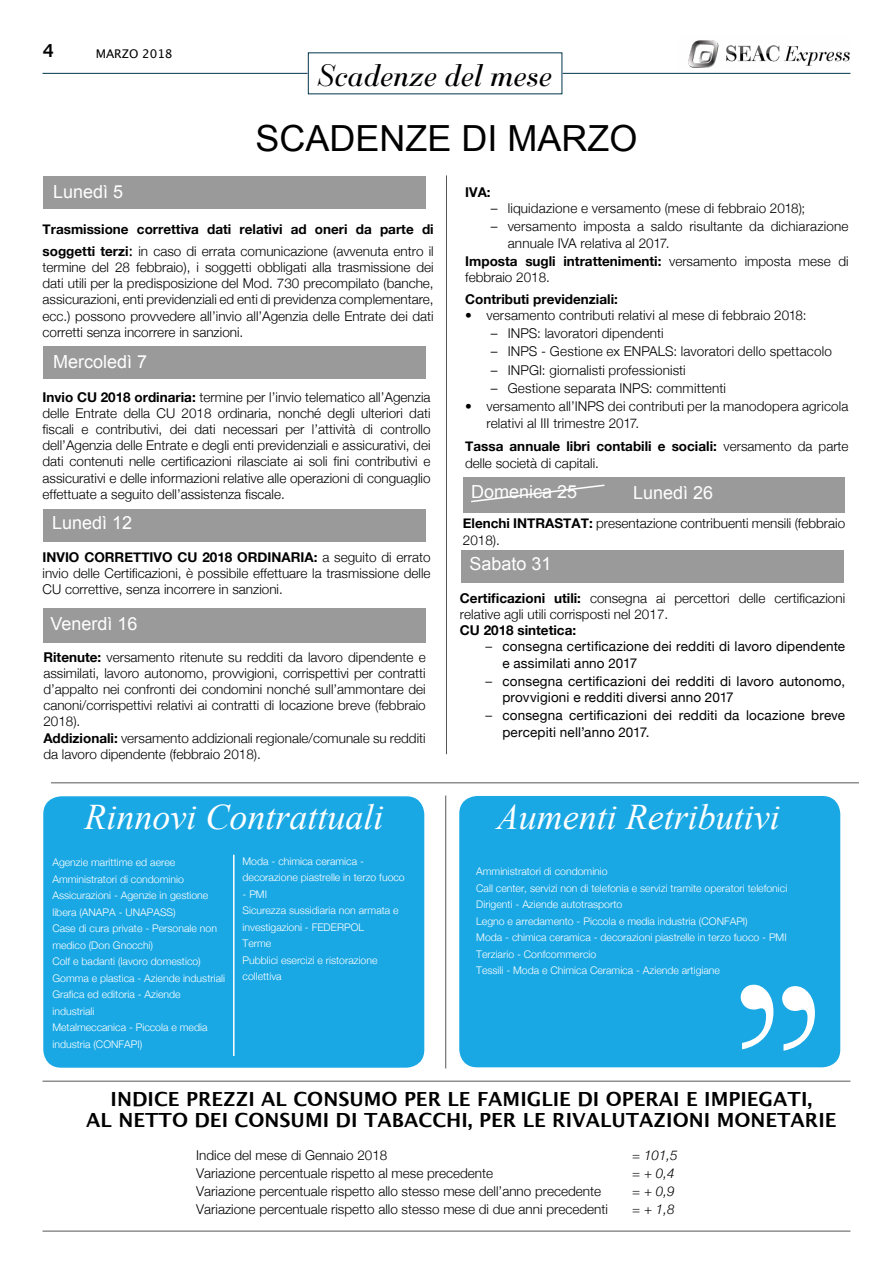
<style>
.page{position:relative;width:893px;height:1263px;background:#fff}
.page>*{position:absolute;margin:0;border:0;box-sizing:border-box;transform-origin:0 0}
.t1{font:italic 36px "Times New Roman";color:#fff}
.t2{font:36px "Arial";color:#000}
.t3{font:italic 30px "Ratio Modern";color:#000}
.t4{font:700 19.5px/21px "Lucida Grande";color:#000;text-align:center}
.t5{font:18px "Arial";color:#fff}
.t6{font:700 18px "Lucida Grande";color:#000}
.t7{font:300 13.5px/16.2px "Helvetica Neue";color:#000}
.t8{font:13.5px/16.2px "Helvetica Neue";letter-spacing:.01em;color:#000}
.t9{font:700 13.5px/21.6px "Helvetica Neue";color:#000}
.t10{font:italic 300 13.5px/18px "Helvetica Neue";color:#000}
.t11{font:12px "Lucida Grande";color:#000}
.t12{font:300 10.5px/16.5px "Helvetica Neue";color:#fff}
.s1{font-family:"Minion Pro";font-weight:400;font-size:18px}
.s2{font-weight:300}
.s3{font-weight:700}
</style>
<div class="page">
<hr style="left:43px;top:73px;width:265px;height:1px;background:#02354b">
<hr style="left:563px;top:73px;width:287px;height:1px;background:#02354b">
<img style="left:688px;top:40px;width:162px;height:28px">
<div style="left:459px;top:796px;width:381px;height:271px;background:#1aa8e5;border-radius:18px"></div>
<div style="left:43px;top:796px;width:381px;height:272px;background:#1aa8e5;border-radius:18px"></div>
<hr style="left:446px;top:175px;width:1px;height:579px;background:#575756">
<hr style="left:51px;top:782px;width:808px;height:1px;background:#575756">
<hr style="left:445px;top:795px;width:1px;height:273px;background:#575756">
<hr style="left:43px;top:1081px;width:807px;height:1px;background:#575756">
<hr style="left:43px;top:1231px;width:807px;height:1px;background:#575756">
<div style="left:43px;top:177px;width:383px;height:32px;background:#9a9a9a"></div>
<div style="left:43px;top:347px;width:383px;height:32px;background:#9a9a9a"></div>
<div style="left:43px;top:608px;width:382px;height:34px;background:#9a9a9a"></div>
<hr style="left:233px;top:855px;width:2px;height:201px;background:#fff">
<svg style="left:782px;top:986px;width:33px;height:65px"></svg>
<svg style="left:741px;top:985px;width:32px;height:64px"></svg>
<div style="left:44px;top:509px;width:382px;height:32px;background:#9a9a9a"></div>
<div style="left:461px;top:550px;width:382px;height:32px;background:#9a9a9a"></div>
<div style="left:463px;top:477px;width:382px;height:36px;background:#9a9a9a"></div>
<svg style="left:471px;top:484px;width:134px;height:19px"></svg>
<h3 class="t6" style="left:43px;top:36px;width:13px">4</h3>
<p class="t11" style="left:96px;top:47px;width:78px">MARZO 2018</p>
<h3 class="t5" style="left:53px;top:180px;width:72px">Lunedì 5</h3>
<h2 class="t3" style="left:318px;top:55px;width:236px">Scadenze del mese</h2>
<h1 class="t2" style="left:255px;top:114px;width:384px">SCADENZE DI MARZO</h1>
<p class="t9" style="left:465px;top:181px;width:27px">IVA:</p>
<p class="t9" style="left:43px;top:218px;width:393px">Trasmissione correttiva dati relativi ad oneri da parte di soggetti terzi<span class="s1">:</span> <span class="s2">in caso di errata comunicazione (avvenuta entro il</span></p>
<p class="t7" style="left:43px;top:259px;width:393px;text-align:justify">termine del 28 febbraio), i soggetti obbligati alla trasmissione dei dati utili per la predisposizione del Mod. 730 precompilato (banche, assicurazioni, enti previdenziali ed enti di previdenza complementare, ecc.) possono provvedere all’invio all’Agenzia delle Entrate dei dati corretti senza incorrere in sanzioni.</p>
<h3 class="t5" style="left:53px;top:350px;width:96px">Mercoledì 7</h3>
<p class="t7" style="left:43px;top:388px;width:389px;text-align:justify"><span class="s3">Invio CU 2018 ordinaria:</span> termine per l’invio telematico all’Agenzia delle Entrate della CU 2018 ordinaria, nonché degli ulteriori dati fiscali e contributivi, dei dati necessari per l’attività di controllo dell’Agenzia delle Entrate e degli enti previdenziali e assicurativi, dei dati contenuti nelle certificazioni rilasciate ai soli fini contributivi e assicurativi e delle informazioni relative alle operazioni di conguaglio effettuate a seguito dell’assistenza fiscale.</p>
<h3 class="t5" style="left:52px;top:510px;width:82px">Lunedì 12</h3>
<p class="t7" style="left:43px;top:548px;width:389px;text-align:justify"><span class="s3">INVIO CORRETTIVO CU 2018 ORDINARIA:</span> a seguito di errato invio delle Certificazioni, è possibile effettuare la trasmissione delle CU correttive, senza incorrere in sanzioni.</p>
<h3 class="t5" style="left:50px;top:612px;width:89px">Venerdì 16</h3>
<p class="t7" style="left:43px;top:648px;width:384px"><span class="s3">Ritenute:</span> versamento ritenute su redditi da lavoro dipendente e assimilati, lavoro autonomo, provvigioni, corrispettivi per contratti d’appalto nei confronti dei condomini nonché sull’ammontare dei canoni/corrispettivi relativi ai contratti di locazione breve (febbraio 2018).<br><span class="s3">Addizionali:</span> versamento addizionali regionale/comunale su redditi da lavoro dipendente (febbraio 2018).</p>
<h1 class="t1" style="left:84px;top:793px;width:301px">Rinnovi Contrattuali</h1>
<p class="t7" style="left:491px;top:200px;width:316px">– liquidazione e versamento (mese di febbraio 2018);</p>
<p class="t7" style="left:508px;top:218px;width:342px;text-indent:-17px">– versamento imposta a saldo risultante da dichiarazione annuale IVA relativa al 2017.</p>
<p class="t7" style="left:465px;top:253px;width:385px"><span class="s3">Imposta sugli intrattenimenti:</span> versamento imposta mese di febbraio 2018.</p>
<p class="t9" style="left:465px;top:288px;width:154px">Contributi previdenziali:</p>
<p class="t7" style="left:465px;top:307px;width:343px">• versamento contributi relativi al mese di febbraio 2018:</p>
<p class="t7" style="left:491px;top:325px;width:174px">– INPS: lavoratori dipendenti</p>
<p class="t7" style="left:491px;top:343px;width:343px">– INPS - Gestione ex ENPALS: lavoratori dello spettacolo</p>
<p class="t7" style="left:491px;top:362px;width:197px">– INPGI: giornalisti professionisti</p>
<p class="t7" style="left:491px;top:380px;width:237px">– Gestione separata INPS: committenti</p>
<p class="t7" style="left:486px;top:398px;width:364px;text-indent:-21px">• versamento all’INPS dei contributi per la manodopera agricola relativi al III trimestre 2017.</p>
<p class="t7" style="left:465px;top:438px;width:385px"><span class="s3">Tassa annuale libri contabili e sociali:</span> versamento da parte delle società di capitali.</p>
<h3 class="t5" style="left:471px;top:479px;width:108px">Domenica 25</h3>
<h3 class="t5" style="left:633px;top:481px;width:82px">Lunedì 26</h3>
<p class="t7" style="left:463px;top:515px;width:384px"><span class="s3">Elenchi INTRASTAT:</span> presentazione contribuenti mensili (febbraio<br>2018).</p>
<h3 class="t5" style="left:469px;top:551px;width:84px">Sabato 31</h3>
<p class="t7" style="left:460px;top:590px;width:387px"><span class="s3">Certificazioni utili:</span> consegna ai percettori delle certificazioni relative agli utili corrisposti nel 2017.</p>
<p class="t9" style="left:460px;top:619px;width:118px">CU 2018 sintetica:</p>
<p class="t8" style="left:502px;top:638px;width:344px;text-indent:-17px"><span class="s2">–</span> consegna certificazione dei redditi di lavoro dipendente e assimilati anno 2017</p>
<p class="t8" style="left:502px;top:673px;width:344px;text-indent:-17px"><span class="s2">–</span> consegna certificazioni dei redditi di lavoro autonomo, provvigioni e redditi diversi anno 2017</p>
<p class="t8" style="left:502px;top:707px;width:344px;text-indent:-17px"><span class="s2">–</span> consegna certificazioni dei redditi da locazione breve percepiti nell’anno 2017.</p>
<h1 class="t1" style="left:497px;top:792px;width:284px">Aumenti Retributivi</h1>
<p class="t12" style="left:243px;top:853px;width:164px">Moda - chimica ceramica - decorazione piastrelle in terzo fuoco</p>
<p class="t12" style="left:243px;top:886px;width:158px">- PMI<br>Sicurezza sussidiaria non armata e investigazioni - FEDERPOL<br>Terme<br>Pubblici esercizi e ristorazione collettiva</p>
<p class="t12" style="left:52px;top:854px;width:174px">Agenzie marittime ed aeree<br>Amministratori di condominio<br>Assicurazioni - Agenzie in gestione libera (ANAPA - UNAPASS)<br>Case di cura private - Personale non medico (Don Gnocchi)<br>Colf e badanti (lavoro domestico)<br>Gomma e plastica - Aziende industriali<br>Grafica ed editoria - Aziende industriali<br>Metalmeccanica - Piccola e media industria (CONFAPI)</p>
<p class="t12" style="left:476px;top:863px;width:312px">Amministratori di condominio<br>Call center, servizi non di telefonia e servizi tramite operatori telefonici Dirigenti - Aziende autotrasporto<br>Legno e arredamento - Piccola e media industria (CONFAPI)<br>Moda - chimica ceramica - decorazioni piastrelle in terzo fuoco - PMI Terziario - Confcommercio<br>Tessili - Moda e Chimica Ceramica - Aziende artigiane</p>
<h3 class="t4" style="left:86px;top:1088px;width:752px">INDICE PREZZI AL CONSUMO PER LE FAMIGLIE DI OPERAI E IMPIEGATI,<br>AL NETTO DEI CONSUMI DI TABACCHI, PER LE RIVALUTAZIONI MONETARIE</h3>
<p class="t7" style="left:196px;top:1146px;width:413px;line-height:18px">Indice del mese di Gennaio 2018<br>Variazione percentuale rispetto al mese precedente<br>Variazione percentuale rispetto allo stesso mese dell’anno precedente Variazione percentuale rispetto allo stesso mese di due anni precedenti</p>
<p class="t10" style="left:632px;top:1146px;width:47px">= 101,5 = + 0,4 = + 0,9 = + 1,8</p>
</div>
